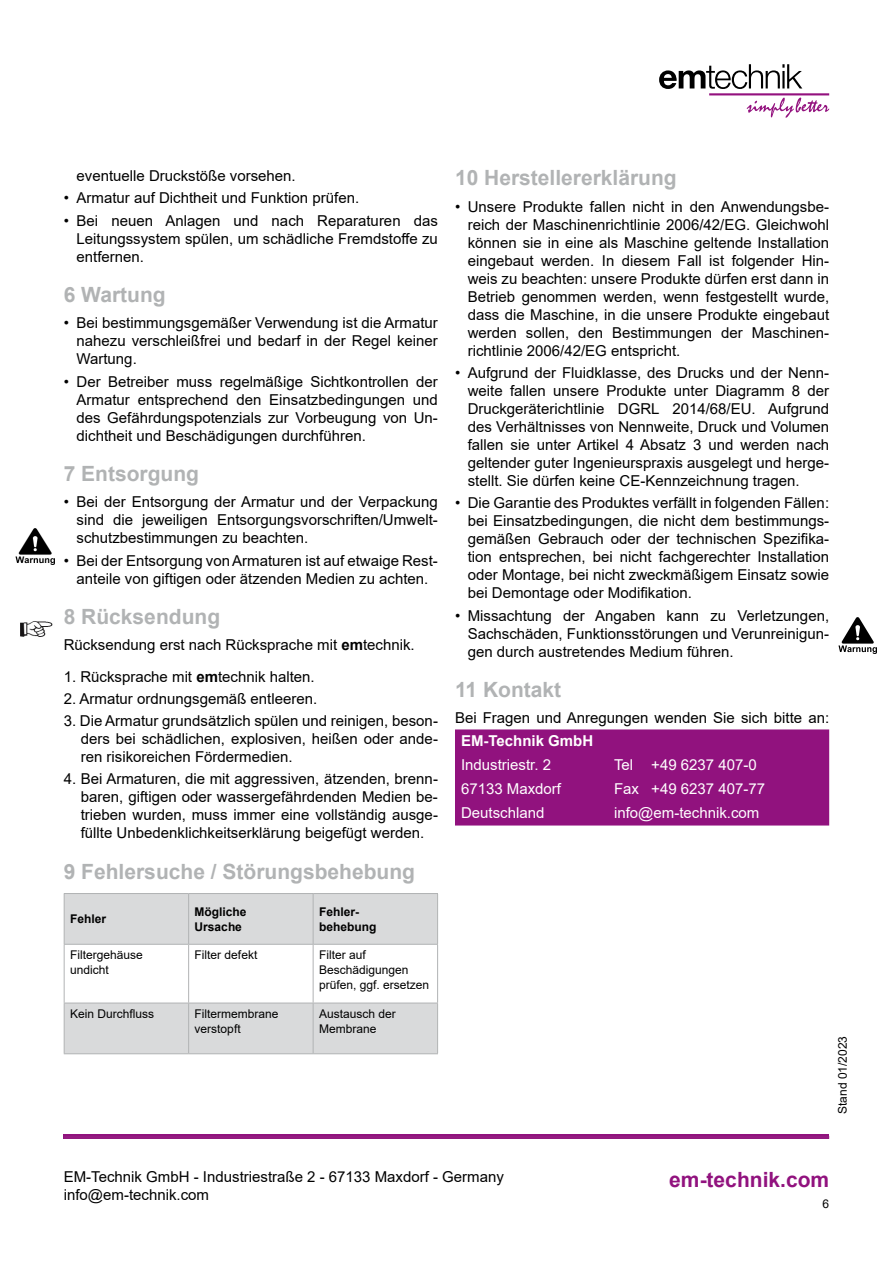
<style>
.page{position:relative;width:893px;height:1263px;background:#fff}
.page>*{position:absolute;margin:0;border:0;box-sizing:border-box;transform-origin:0 0}
.t1{font:700 21px "Arial";color:#b1b3b4}
.t2{font:700 21px "Arial";color:#91127e}
.t3{font:15px/18px "Arial";color:#000;text-align:justify}
.t4{font:15px "Arial";color:#fff}
.t5{font:700 15px "Arial";color:#fff}
.t6{font:12px/15px "Arial";color:#000}
.t7{font:700 12px/15px "Arial";color:#000}
.s1{font-weight:700}
</style>
<div class="page">
<svg style="left:659px;top:64px;width:170px;height:54px"></svg>
<div style="left:64px;top:1134px;width:765px;height:5px;background:#91127e"></div>
<hr style="left:64px;top:1136px;width:765px;height:3px;background:#941c81">
<svg style="left:65px;top:894px;width:372px;height:159px;fill:#d9dadb"></svg>
<hr style="left:64px;top:893px;width:125px;height:1px;background:#b1b3b4">
<hr style="left:64px;top:894px;width:1px;height:50px;background:#b1b3b4">
<hr style="left:189px;top:893px;width:124px;height:1px;background:#b1b3b4">
<hr style="left:188px;top:894px;width:1px;height:50px;background:#b1b3b4">
<hr style="left:313px;top:893px;width:125px;height:1px;background:#b1b3b4">
<hr style="left:313px;top:894px;width:1px;height:50px;background:#b1b3b4">
<hr style="left:437px;top:894px;width:1px;height:50px;background:#b1b3b4">
<hr style="left:64px;top:944px;width:125px;height:1px;background:#b1b3b4">
<hr style="left:64px;top:945px;width:1px;height:58px;background:#b1b3b4">
<hr style="left:189px;top:944px;width:124px;height:1px;background:#b1b3b4">
<hr style="left:188px;top:945px;width:1px;height:58px;background:#b1b3b4">
<hr style="left:313px;top:944px;width:125px;height:1px;background:#b1b3b4">
<hr style="left:313px;top:945px;width:1px;height:58px;background:#b1b3b4">
<hr style="left:437px;top:945px;width:1px;height:58px;background:#b1b3b4">
<hr style="left:64px;top:1003px;width:125px;height:1px;background:#b1b3b4">
<hr style="left:64px;top:1003px;width:1px;height:50px;background:#b1b3b4">
<hr style="left:189px;top:1003px;width:124px;height:1px;background:#b1b3b4">
<hr style="left:188px;top:1003px;width:1px;height:50px;background:#b1b3b4">
<hr style="left:313px;top:1003px;width:125px;height:1px;background:#b1b3b4">
<hr style="left:313px;top:1003px;width:1px;height:50px;background:#b1b3b4">
<hr style="left:437px;top:1003px;width:1px;height:50px;background:#b1b3b4">
<hr style="left:64px;top:1053px;width:125px;height:1px;background:#b1b3b4">
<hr style="left:189px;top:1053px;width:124px;height:1px;background:#b1b3b4">
<hr style="left:313px;top:1053px;width:125px;height:1px;background:#b1b3b4">
<div style="left:455px;top:729px;width:374px;height:96px;background:#91127e"></div>
<img style="left:16px;top:528px;width:39px;height:37px">
<img style="left:838px;top:617px;width:39px;height:37px">
<img style="left:20px;top:621px;width:33px;height:16px">
<p class="t3" style="left:77px;top:167px;width:221px">eventuelle Druckstöße vorsehen.</p>
<p class="t3" style="left:64px;top:189px;width:297px">• Armatur auf Dichtheit und Funktion prüfen.</p>
<p class="t3" style="left:77px;top:211px;width:363px;text-indent:-13px">• Bei neuen Anlagen und nach Reparaturen das Leitungssystem spülen, um schädliche Fremdstoffe zu entfernen.</p>
<h1 class="t1" style="left:64px;top:280px;width:103px">6 Wartung</h1>
<p class="t3" style="left:77px;top:314px;width:363px;text-indent:-13px">• Bei bestimmungsgemäßer Verwendung ist die Armatur nahezu verschleißfrei und bedarf in der Regel keiner Wartung.</p>
<p class="t3" style="left:77px;top:372px;width:363px;text-indent:-13px">• Der Betreiber muss regelmäßige Sichtkontrollen der Armatur entsprechend den Einsatzbedingungen und des Gefährdungspotenzials zur Vorbeugung von Un&shy;dichtheit und Beschädigungen durchführen.</p>
<h1 class="t1" style="left:64px;top:459px;width:137px">7 Entsorgung</h1>
<p class="t3" style="left:77px;top:493px;width:363px;text-indent:-13px">• Bei der Entsorgung der Armatur und der Verpackung sind die jeweiligen Entsorgungsvorschriften/Umwelt&shy;schutzbestimmungen zu beachten.</p>
<p class="t3" style="left:64px;top:551px;width:376px;text-align:center">• Bei der Entsorgung von Armaturen ist auf etwaige Rest&shy;anteile von giftigen oder ätzenden Medien zu achten.</p>
<h1 class="t1" style="left:64px;top:602px;width:158px">8 Rücksendung</h1>
<p class="t3" style="left:64px;top:636px;width:353px">Rücksendung erst nach Rücksprache mit <span class="s1">em</span>technik.</p>
<p class="t3" style="left:64px;top:667px;width:252px">1. Rücksprache mit <span class="s1">em</span>technik halten.</p>
<p class="t3" style="left:64px;top:689px;width:255px">2. Armatur ordnungsgemäß entleeren.</p>
<p class="t3" style="left:81px;top:712px;width:359px;text-indent:-17px">3. Die Armatur grundsätzlich spülen und reinigen, beson&shy;ders bei schädlichen, explosiven, heißen oder ande&shy;ren risikoreichen Fördermedien.</p>
<p class="t3" style="left:81px;top:770px;width:359px;text-indent:-17px">4. Bei Armaturen, die mit aggressiven, ätzenden, brenn&shy;baren, giftigen oder wassergefährdenden Medien be&shy;trieben wurden, muss immer eine vollständig ausge&shy;füllte Unbedenklichkeitserklärung beigefügt werden.</p>
<h1 class="t1" style="left:64px;top:856px;width:353px">9 Fehlersuche / Störungsbehebung</h1>
<p class="t7" style="left:70px;top:912px;width:38px">Fehler</p>
<p class="t7" style="left:195px;top:904px;width:54px">Mögliche<br>Ursache</p>
<p class="t7" style="left:319px;top:904px;width:59px">Fehler&shy;behebung</p>
<p class="t6" style="left:70px;top:947px;width:74px">Filtergehäuse undicht</p>
<p class="t6" style="left:195px;top:947px;width:64px">Filter defekt</p>
<p class="t6" style="left:319px;top:947px;width:112px">Filter auf<br>Beschädigungen prüfen, ggf. ersetzen</p>
<p class="t6" style="left:70px;top:1006px;width:86px">Kein Durchfluss</p>
<p class="t6" style="left:195px;top:1006px;width:86px">Filtermembrane verstopft</p>
<p class="t6" style="left:319px;top:1006px;width:78px">Austausch der<br>Membrane</p>
<h1 class="t1" style="left:455px;top:163px;width:223px">10 Herstellererklärung</h1>
<p class="t3" style="left:468px;top:198px;width:363px;text-indent:-13px">• Unsere Produkte fallen nicht in den Anwendungsbe&shy;reich der Maschinenrichtlinie 2006/42/EG. Gleichwohl können sie in eine als Maschine geltende Installation eingebaut werden. In diesem Fall ist folgender Hin&shy;weis zu beachten: unsere Produkte dürfen erst dann in Betrieb genommen werden, wenn festgestellt wurde, dass die Maschine, in die unsere Produkte eingebaut werden sollen, den Bestimmungen der Maschinen&shy;richtlinie 2006/42/EG entspricht.</p>
<p class="t3" style="left:468px;top:364px;width:363px;text-indent:-13px">• Aufgrund der Fluidklasse, des Drucks und der Nenn&shy;weite fallen unsere Produkte unter Diagramm 8 der Druckgeräterichtlinie DGRL 2014/68/EU. Aufgrund des Verhältnisses von Nennweite, Druck und Volumen fallen sie unter Artikel 4 Absatz 3 und werden nach geltender guter Ingenieurspraxis ausgelegt und herge&shy;stellt. Sie dürfen keine CE-Kennzeichnung tragen.</p>
<p class="t3" style="left:468px;top:494px;width:363px;text-indent:-13px">• Die Garantie des Produktes verfällt in folgenden Fällen: bei Einsatzbedingungen, die nicht dem bestimmungs&shy;gemäßen Gebrauch oder der technischen Spezifika&shy;tion entsprechen, bei nicht fachgerechter Installation oder Montage, bei nicht zweckmäßigem Einsatz sowie bei Demontage oder Modifikation.</p>
<p class="t3" style="left:468px;top:606px;width:363px;text-indent:-13px">• Missachtung der Angaben kann zu Verletzungen, Sachschäden, Funktionsstörungen und Verunreinigun&shy;gen durch austretendes Medium führen.</p>
<h1 class="t1" style="left:455px;top:675px;width:108px">11 Kontakt</h1>
<p class="t3" style="left:455px;top:709px;width:376px">Bei Fragen und Anregungen wenden Sie sich bitte an:</p>
<p class="t5" style="left:461px;top:730px;width:134px">EM-Technik GmbH</p>
<p class="t4" style="left:461px;top:755px;width:92px">Industriestr. 2</p>
<p class="t4" style="left:614px;top:755px;width:144px">Tel +49 6237 407-0</p>
<p class="t4" style="left:461px;top:779px;width:102px">67133 Maxdorf</p>
<p class="t4" style="left:614px;top:779px;width:153px">Fax +49 6237 407-77</p>
<p class="t4" style="left:461px;top:803px;width:85px">Deutschland</p>
<p class="t4" style="left:614px;top:803px;width:147px">info@em-technik.com</p>
<p class="t6" style="left:835px;top:1114px;width:80px;rotate:-90deg">Stand 01/2023</p>
<p class="t3" style="left:64px;top:1168px;width:442px">EM-Technik GmbH - Industriestraße 2 - 67133 Maxdorf - Germany info@em-technik.com</p>
<h1 class="t2" style="left:669px;top:1165px;width:161px">em-technik.com</h1>
<p class="t6" style="left:822px;top:1196px;width:8px">6</p>
</div>
